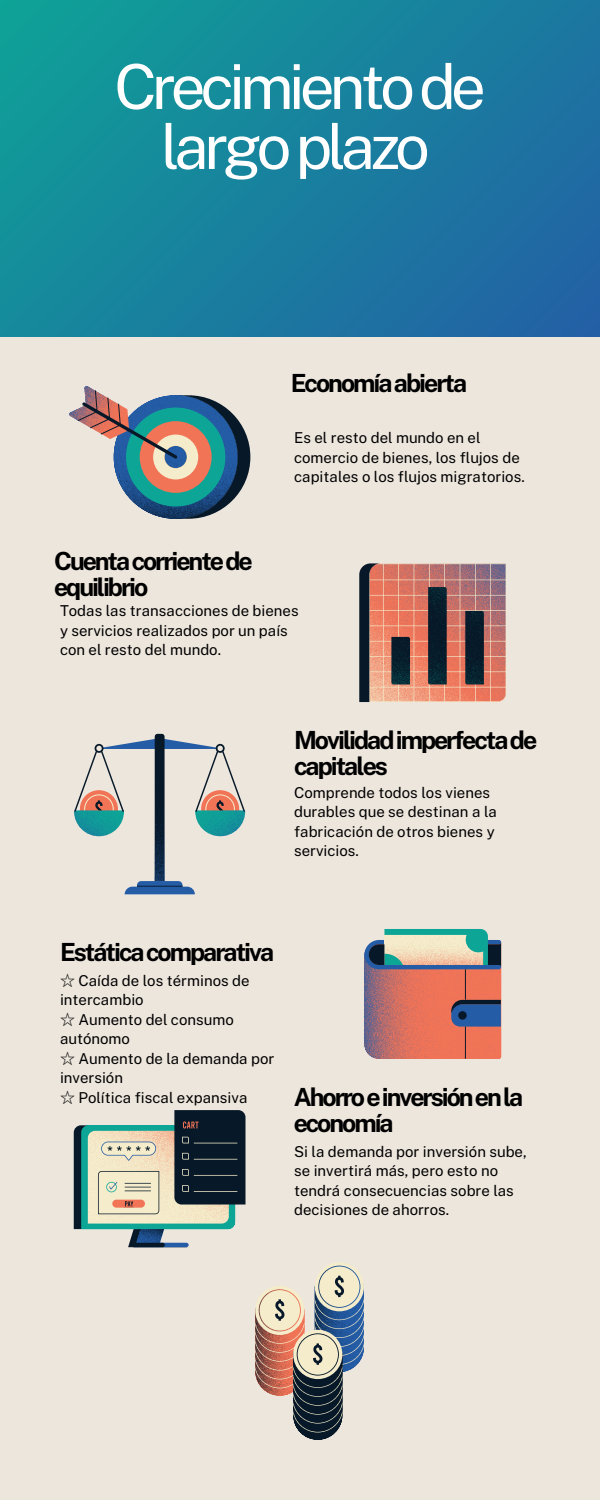
<style>
.page{position:relative;width:600px;height:1500px;background:#ede6dd}
.page>*{position:absolute;margin:0;border:0;box-sizing:border-box;transform-origin:0 0}
.t1{font:62px/60px "Public Sans";letter-spacing:-.08em;color:#fff;text-align:center}
.t2{font:700 25px/26.2px "Public Sans";letter-spacing:-.08em;color:#000}
.t3{font:15px/19.5px "Public Sans";color:#000}
.s1{font-family:"Noto Sans CJ Ksc"}
</style>
<div class="page">
<svg style="left:69px;top:386px;width:181px;height:133px"></svg>
<svg style="left:74px;top:734px;width:171px;height:160px"></svg>
<svg style="left:364px;top:929px;width:137px;height:130px;background:#b28078"></svg>
<svg style="left:359px;top:563px;width:147px;height:139px;background:#a06860"></svg>
<div style="left:0;top:0;width:600px;height:336px;background:linear-gradient(to right,#129799,#1f6ba3)"></div>
<svg style="left:255px;top:1262px;width:109px;height:178px"></svg>
<svg style="left:74px;top:1110px;width:172px;height:137px"></svg>
<h1 class="t1" style="left:114px;top:56px;width:373px">Crecimientode largoplazo</h1>
<p class="t2" style="left:291px;top:370px;width:178px">Economíaabierta</p>
<h2 class="t3" style="left:294px;top:428px;width:232px">Es el resto del mundo en el comercio de bienes, los flujos de capitales o los flujos migratorios.</h2>
<p class="t2" style="left:54px;top:548px;width:200px">Cuentacorrientede equilibrio</p>
<h2 class="t3" style="left:60px;top:601px;width:240px">Todas las transacciones de bienes y servicios realizados por un país con el resto del mundo.</h2>
<p class="t2" style="left:294px;top:727px;width:245px">Movilidadimperfectade capitales</p>
<p class="t3" style="left:294px;top:783px;width:204px">Comprende todos los vienes durables que se destinan a la fabricación de otros bienes y servicios.</p>
<p class="t2" style="left:60px;top:939px;width:216px">Estáticacomparativa</p>
<h2 class="t3" style="left:60px;top:971px;width:191px"><span class="s1">☆</span> Caída de los términos de intercambio</h2>
<p class="t3" style="left:60px;top:1010px;width:175px"><span class="s1">☆</span> Aumento del consumo autónomo</p>
<p class="t3" style="left:60px;top:1049px;width:216px"><span class="s1">☆</span> Aumento de la demanda por inversión</p>
<h2 class="t3" style="left:60px;top:1088px;width:189px"><span class="s1">☆</span> Política fiscal expansiva</h2>
<p class="t2" style="left:294px;top:1083px;width:231px">Ahorroeinversiónenla economía</p>
<p class="t3" style="left:294px;top:1142px;width:234px">Si la demanda por inversión sube, se invertirá más, pero esto no tendrá consecuencias sobre las decisiones de ahorros.</p>
</div>
